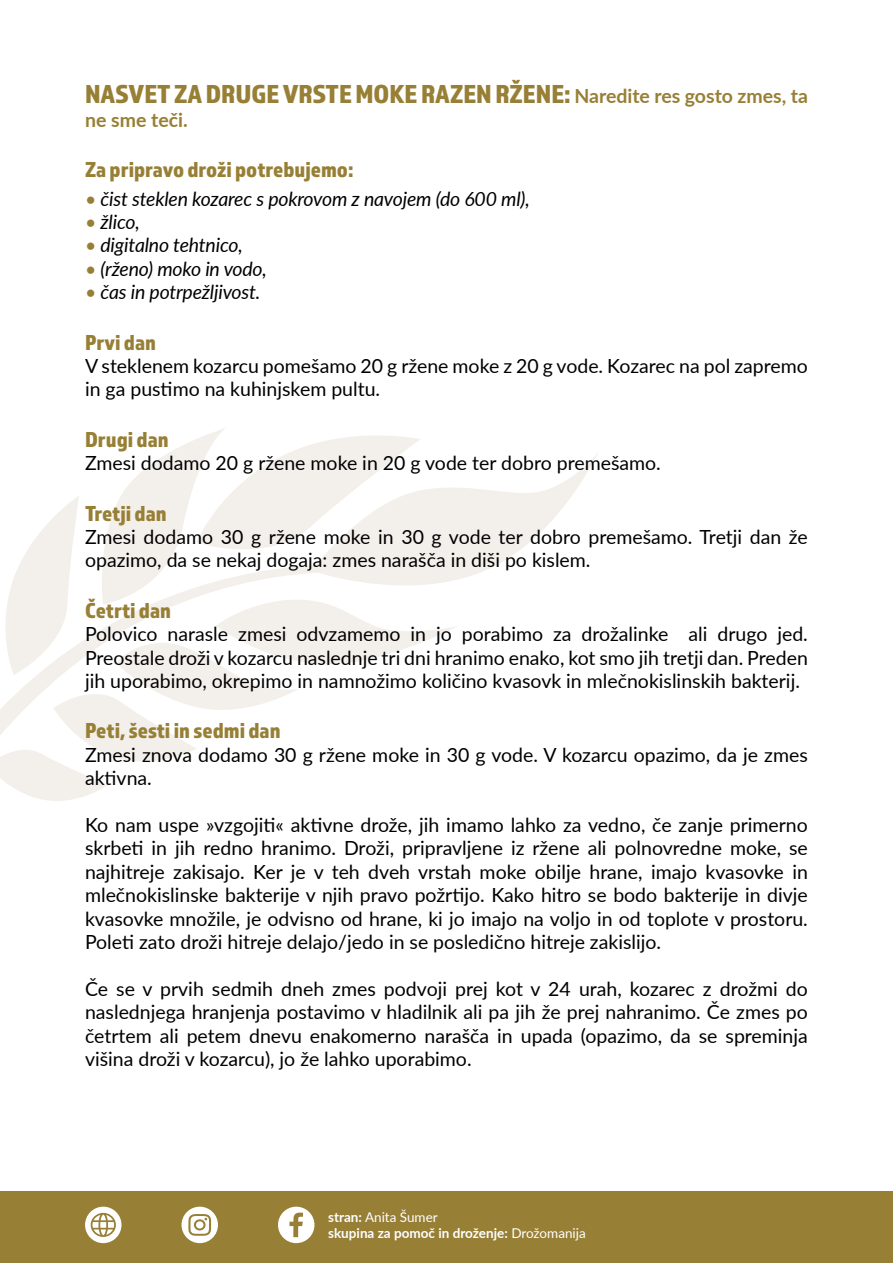
<style>
.page{position:relative;width:893px;height:1263px;background:#fff}
.page>*{position:absolute;margin:0;border:0;box-sizing:border-box;transform-origin:0 0}
.t1{font:27px "Almaq Refined";color:#977f35}
.t2{font:22.5px "Almaq Refined";color:#977f35}
.t3{font:19.5px/23.4px "Lato";color:#000}
.t4{font:italic 19.5px "Lato";letter-spacing:-.01em;color:#000}
.t5{font:700 19.5px "Lato";color:#977f35}
.t6{font:700 13.5px/16.2px "Lato";color:#fff}
.s1{font-family:"Lato";font-weight:700;font-size:19.5px}
.s2{color:#977f35}
.s3{font-weight:400}
</style>
<div class="page">
<svg style="left:173px;top:428px;width:247px;height:23px"></svg>
<svg style="left:0;top:451px;width:598px;height:350px"></svg>
<div style="left:0;top:1191px;width:893px;height:72px;background:#977f35"></div>
<div style="left:182px;top:1207px;width:36px;height:36px;background:#fff;border-radius:50%"></div>
<svg style="left:188px;top:1214px;width:23px;height:22px"></svg>
<div style="left:278px;top:1207px;width:36px;height:36px;background:#fff;border-radius:50%"></div>
<svg style="left:289px;top:1212px;width:14px;height:25px"></svg>
<div style="left:85px;top:1207px;width:36px;height:36px;background:#fff;border-radius:50%"></div>
<svg style="left:91px;top:1213px;width:25px;height:24px"></svg>
<h1 class="t1" style="left:85px;top:78px;width:724px">NASVET ZA DRUGE VRSTE MOKE RAZEN RŽENE: <span class="s1">Naredite res gosto zmes, ta</span></h1>
<p class="t5" style="left:85px;top:105px;width:104px">ne sme teči.</p>
<p class="t2" style="left:85px;top:156px;width:270px">Za pripravo droži potrebujemo:</p>
<p class="t4" style="left:85px;top:185px;width:446px"><span class="s2">•</span> čist steklen kozarec s pokrovom z navojem (do 600 ml),</p>
<p class="t4" style="left:85px;top:208px;width:56px"><span class="s2">•</span> žlico,</p>
<p class="t4" style="left:85px;top:231px;width:159px"><span class="s2">•</span> digitalno tehtnico,</p>
<p class="t4" style="left:85px;top:255px;width:183px"><span class="s2">•</span> (rženo) moko in vodo,</p>
<p class="t4" style="left:85px;top:278px;width:177px"><span class="s2">•</span> čas in potrpežljivost.</p>
<p class="t2" style="left:85px;top:328px;width:73px">Prvi dan</p>
<p class="t3" style="left:85px;top:353px;width:724px">V steklenem kozarcu pomešamo 20 g ržene moke z 20 g vode. Kozarec na pol zapremo in ga pustimo na kuhinjskem pultu.</p>
<p class="t2" style="left:85px;top:426px;width:85px">Drugi dan</p>
<p class="t3" style="left:85px;top:451px;width:577px">Zmesi dodamo 20 g ržene moke in 20 g vode ter dobro premešamo.</p>
<p class="t2" style="left:85px;top:499px;width:83px">Tretji dan</p>
<p class="t3" style="left:85px;top:524px;width:724px">Zmesi dodamo 30 g ržene moke in 30 g vode ter dobro premešamo. Tretji dan že opazimo, da se nekaj dogaja: zmes narašča in diši po kislem.</p>
<p class="t2" style="left:85px;top:597px;width:88px">Četrti dan</p>
<p class="t3" style="left:85px;top:622px;width:724px;text-align:justify">Polovico narasle zmesi odvzamemo in jo porabimo za drožalinke ali drugo jed.<br>Preostale droži v kozarcu naslednje tri dni hranimo enako, kot smo jih tretji dan. Preden jih uporabimo, okrepimo in namnožimo količino kvasovk in mlečnokislinskih bakterij.</p>
<p class="t2" style="left:85px;top:717px;width:197px">Peti, šesti in sedmi dan</p>
<p class="t3" style="left:85px;top:742px;width:724px">Zmesi znova dodamo 30 g ržene moke in 30 g vode. V kozarcu opazimo, da je zmes aktivna.</p>
<p class="t3" style="left:85px;top:812px;width:724px;text-align:justify">Ko nam uspe »vzgojiti« aktivne drože, jih imamo lahko za vedno, če zanje primerno skrbeti in jih redno hranimo. Droži, pripravljene iz ržene ali polnovredne moke, se najhitreje zakisajo. Ker je v teh dveh vrstah moke obilje hrane, imajo kvasovke in mlečnokislinske bakterije v njih pravo požrtijo. Kako hitro se bodo bakterije in divje kvasovke množile, je odvisno od hrane, ki jo imajo na voljo in od toplote v prostoru.<br>Poleti zato droži hitreje delajo/jedo in se posledično hitreje zakislijo.</p>
<p class="t3" style="left:85px;top:976px;width:724px;text-align:justify">Če se v prvih sedmih dneh zmes podvoji prej kot v 24 urah, kozarec z drožmi do naslednjega hranjenja postavimo v hladilnik ali pa jih že prej nahranimo. Če zmes po četrtem ali petem dnevu enakomerno narašča in upada (opazimo, da se spreminja višina droži v kozarcu), jo že lahko uporabimo.</p>
<p class="t6" style="left:328px;top:1208px;width:259px">stran: <span class="s3">Anita Šumer<br></span>skupina za pomoč in droženje: <span class="s3">Drožomanija</span></p>
</div>
